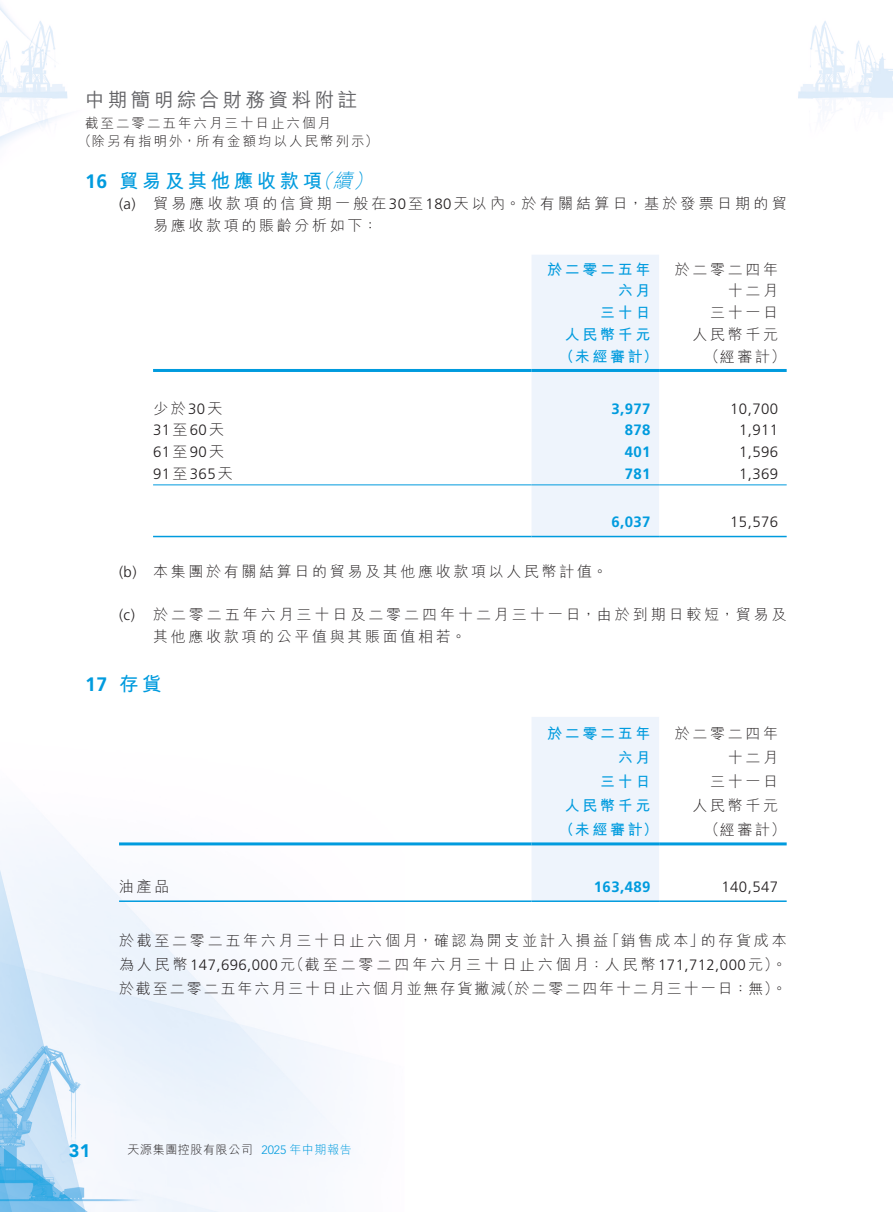
<style>
.page{position:relative;width:893px;height:1212px;background:#fff}
.page>*{position:absolute;margin:0;border:0;box-sizing:border-box;transform-origin:0 0}
.t1{font:700 19.5px "M Hei HK";letter-spacing:.18em;color:#009bde}
.t2{font:500 19.5px "M Hei HK";letter-spacing:.18em;color:#636366}
.t3{font:700 19.5px "Frutiger LT Pro";color:#009bde}
.t4{font:900 18px "Avenir LT Pro";color:#009bde}
.t5{font:300 15px/24px "M Hei HK";letter-spacing:.18em;color:#231f20;text-align:right}
.t6{font:300 15px/21.8px "M Hei HK";letter-spacing:.215em;color:#231f20}
.t7{font:300 15px "Frutiger LT Pro";letter-spacing:.03em;color:#231f20}
.t8{font:700 15px/21.8px "M Hei HK";letter-spacing:.18em;color:#009bde;text-align:right}
.t9{font:700 15px "Frutiger LT Pro";letter-spacing:.03em;color:#009bde}
.t10{font:300 13.5px/18px "M Hei HK";letter-spacing:.15em;color:#231f20}
.t11{font:300 12px "M Hei HK";letter-spacing:.05em;color:#231f20}
.s1{font-family:"Frutiger LT Pro"}
.s2{font-weight:300;font-style:italic}
.s3{font-family:"M Hei HK"}
.s4{font-family:"Avenir LT Pro";color:#009bde}
.s5{color:#009bde}
</style>
<div class="page">
<img style="left:0;top:4px;width:893px;height:1208px">
<div style="left:531px;top:255px;width:128px;height:281px;background:#eef4fc"></div>
<hr style="left:153px;top:369px;width:378px;height:3px;background:#009bde">
<hr style="left:531px;top:369px;width:128px;height:3px;background:#009bde">
<hr style="left:659px;top:369px;width:128px;height:3px;background:#009bde">
<hr style="left:153px;top:484px;width:378px;height:1px;background:#009bde">
<hr style="left:531px;top:484px;width:128px;height:1px;background:#009bde">
<hr style="left:659px;top:484px;width:128px;height:1px;background:#009bde">
<hr style="left:153px;top:536px;width:378px;height:1px;background:#009bde">
<hr style="left:531px;top:536px;width:128px;height:1px;background:#009bde">
<hr style="left:659px;top:536px;width:128px;height:1px;background:#009bde">
<div style="left:531px;top:717px;width:128px;height:183px;background:#eef4fc"></div>
<hr style="left:119px;top:842px;width:412px;height:3px;background:#009bde">
<hr style="left:531px;top:842px;width:128px;height:3px;background:#009bde">
<hr style="left:659px;top:842px;width:128px;height:3px;background:#009bde">
<hr style="left:119px;top:900px;width:412px;height:2px;background:#009bde">
<hr style="left:531px;top:900px;width:128px;height:2px;background:#009bde">
<hr style="left:659px;top:900px;width:128px;height:2px;background:#009bde">
<h1 class="t2" style="left:85px;top:86px;width:274px">中期簡明綜合財務資料附註</h1>
<p class="t10" style="left:78px;top:114px;width:301px;text-indent:7px">截至二零二五年六月三十日止六個月<br>（除另有指明外，所有金額均以人民幣列示）</p>
<h1 class="t1" style="left:85px;top:166px;width:295px"><span class="s1">16</span> 貿易及其他應收款項<span class="s2">（續）</span></h1>
<p class="t6" style="left:153px;top:192px;width:635px;text-indent:-34px"><span class="s1">(a)</span> 貿易應收款項的信貸期一般在<span class="s1">30</span>至<span class="s1">180</span>天以內。於有關結算日，基於發票日期的貿易應收款項的賬齡分析如下：</p>
<p class="t8" style="left:547px;top:257px;width:105px">於二零二五年六月<br>三十日</p>
<p class="t5" style="left:675px;top:258px;width:105px;line-height:21.8px">於二零二四年十二月<br>三十一日</p>
<p class="t8" style="left:565px;top:322px;width:87px">人民幣千元</p>
<p class="t5" style="left:692px;top:322px;width:87px">人民幣千元</p>
<p class="t8" style="left:559px;top:344px;width:100px">（未經審計）</p>
<p class="t5" style="left:704px;top:344px;width:83px">（經審計）</p>
<p class="t5" style="left:153px;top:396px;width:71px">少於<span class="s1">30</span>天</p>
<p class="t9" style="left:611px;top:399px;width:41px">3,977</p>
<p class="t7" style="left:730px;top:400px;width:49px">10,700</p>
<p class="t7" style="left:153px;top:421px;width:73px">31<span class="s3">至</span>60<span class="s3">天</span></p>
<p class="t9" style="left:625px;top:421px;width:27px">878</p>
<p class="t7" style="left:739px;top:421px;width:41px">1,911</p>
<p class="t7" style="left:153px;top:443px;width:73px">61<span class="s3">至</span>90<span class="s3">天</span></p>
<p class="t9" style="left:625px;top:443px;width:27px">401</p>
<p class="t7" style="left:739px;top:443px;width:41px">1,596</p>
<p class="t7" style="left:153px;top:465px;width:81px">91<span class="s3">至</span>365<span class="s3">天</span></p>
<p class="t9" style="left:625px;top:465px;width:27px">781</p>
<p class="t7" style="left:739px;top:465px;width:41px">1,369</p>
<p class="t9" style="left:611px;top:513px;width:41px">6,037</p>
<p class="t7" style="left:730px;top:513px;width:49px">15,576</p>
<p class="t5" style="left:119px;top:559px;width:490px"><span class="s1">(b)</span> 本集團於有關結算日的貿易及其他應收款項以人民幣計值。</p>
<p class="t5" style="left:153px;top:604px;width:635px;line-height:21.8px;text-align:left;text-indent:-34px"><span class="s1">(c)</span> 於二零二五年六月三十日及二零二四年十二月三十一日，由於到期日較短，貿易及其他應收款項的公平值與其賬面值相若。</p>
<h1 class="t3" style="left:85px;top:673px;width:78px">17 <span class="s3">存貨</span></h1>
<p class="t8" style="left:547px;top:720px;width:105px;line-height:24px">於二零二五年六月<br>三十日</p>
<p class="t5" style="left:675px;top:721px;width:105px">於二零二四年十二月<br>三十一日</p>
<p class="t8" style="left:565px;top:793px;width:87px">人民幣千元</p>
<p class="t5" style="left:692px;top:793px;width:87px">人民幣千元</p>
<p class="t8" style="left:559px;top:817px;width:100px">（未經審計）</p>
<p class="t5" style="left:704px;top:817px;width:83px">（經審計）</p>
<p class="t5" style="left:119px;top:873px;width:52px">油產品</p>
<p class="t9" style="left:594px;top:877px;width:58px">163,489</p>
<p class="t7" style="left:721px;top:877px;width:58px">140,547</p>
<p class="t5" style="left:119px;top:928px;width:669px;text-align:justify">於截至二零二五年六月三十日止六個月，確認為開支並計入損益「銷售成本」的存貨成本為人民幣<span class="s1">147,696,000</span>元（截至二零二四年六月三十日止六個月：人民幣<span class="s1">171,712,000</span>元）。於截至二零二五年六月三十日止六個月並無存貨撇減（於二零二四年十二月三十一日：無）。</p>
<p class="t4" style="left:69px;top:1139px;width:23px">31</p>
<p class="t11" style="left:128px;top:1141px;width:226px">天源集團控股有限公司 <span class="s4">2025</span> <span class="s5">年中期報告</span></p>
</div>
